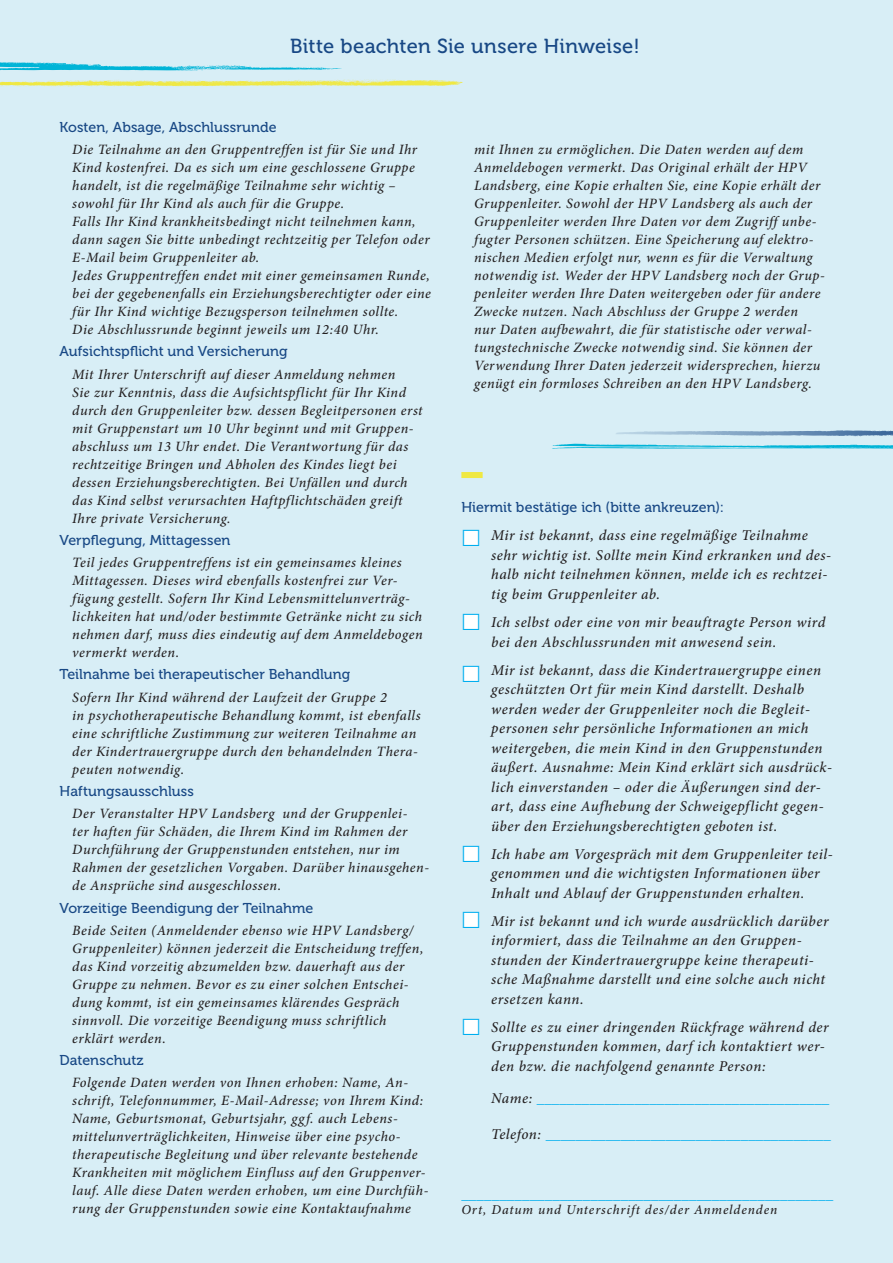
<style>
.page{position:relative;width:893px;height:1263px;background:#d8eef6}
.page>*{position:absolute;margin:0;border:0;box-sizing:border-box;transform-origin:0 0}
.Überschrift_20{font:20.25px "Museo 500";letter-spacing:.01em;color:#184885}
.Antworten__Infos_Kur{font:italic 500 15px/19.5px "Minion Pro";letter-spacing:.035em;color:#231f20}
.Antworten__Infos_Kur-2{font:italic 500 15px "Minion Pro";letter-spacing:.03em;color:#00aeef}
.Zeilentext_Kursiv_9{font:italic 500 15px "Minion Pro";color:#00aeef}
.Hinweis-Text{font:italic 500 14.25px/18px "Minion Pro";letter-spacing:.035em;color:#231f20}
.Hinweis-Überschrift{font:14.25px "Museo 500";letter-spacing:.005em;color:#184885}
.Aussage_Museo_9_5{font:14.25px "Museo 500";letter-spacing:.005em;color:#184885}
.Zeilentext_Kursiv_9-2{font:italic 500 13.5px "Minion Pro";letter-spacing:.065em;color:#231f20}
.s1{color:#231f20}
</style>
<div class="page">
<svg style="left:0;top:62px;width:341px;height:9px"></svg>
<svg style="left:0;top:79px;width:463px;height:8px"></svg>
<svg style="left:616px;top:430px;width:277px;height:7px"></svg>
<svg style="left:552px;top:444px;width:341px;height:5px"></svg>
<div style="left:461px;top:472px;width:22px;height:6px;background:#efe843"></div>
<p class="Überschrift_20" style="left:290px;top:35px;width:351px">Bitte beachten Sie unsere Hinweise!</p>
<p class="Hinweis-Überschrift" style="left:60px;top:119px;width:219px">Kosten, Absage, Abschlussrunde</p>
<p class="Hinweis-Text" style="left:72px;top:141px;width:360px">Die Teilnahme an den Gruppentreffen ist für Sie und Ihr Kind kostenfrei. Da es sich um eine geschlossene Gruppe handelt, ist die regelmäßige Teilnahme sehr wichtig – sowohl für Ihr Kind als auch für die Gruppe.<br>Falls Ihr Kind krankheitsbedingt nicht teilnehmen kann, dann sagen Sie bitte unbedingt rechtzeitig per Telefon oder E-Mail beim Gruppenleiter ab.<br>Jedes Gruppentreffen endet mit einer gemeinsamen Runde, bei der gegebenenfalls ein Erziehungsberechtigter oder eine für Ihr Kind wichtige Bezugsperson teilnehmen sollte.<br>Die Abschlussrunde beginnt jeweils um 12:40 Uhr.</p>
<p class="Aussage_Museo_9_5" style="left:60px;top:344px;width:230px">Aufsichtspflicht und Versicherung</p>
<p class="Hinweis-Text" style="left:72px;top:365px;width:352px">Mit Ihrer Unterschrift auf dieser Anmeldung nehmen<br>Sie zur Kenntnis, dass die Aufsichtspflicht für Ihr Kind durch den Gruppenleiter bzw. dessen Begleitpersonen erst mit Gruppenstart um 10 Uhr beginnt und mit Gruppen&shy;abschluss um 13 Uhr endet. Die Verantwortung für das rechtzeitige Bringen und Abholen des Kindes liegt bei dessen Erziehungsberechtigten. Bei Unfällen und durch das Kind selbst verursachten Haftpflichtschäden greift Ihre private Versicherung.</p>
<p class="Hinweis-Überschrift" style="left:60px;top:532px;width:172px">Verpflegung, Mittagessen</p>
<p class="Hinweis-Text" style="left:72px;top:554px;width:352px">Teil jedes Gruppentreffens ist ein gemeinsames kleines Mittagessen. Dieses wird ebenfalls kostenfrei zur Ver&shy;fügung gestellt. Sofern Ihr Kind Lebensmittelunverträg&shy;lichkeiten hat und/oder bestimmte Getränke nicht zu sich nehmen darf, muss dies eindeutig auf dem Anmeldebogen vermerkt werden.</p>
<p class="Hinweis-Überschrift" style="left:60px;top:667px;width:292px">Teilnahme bei therapeutischer Behandlung</p>
<p class="Hinweis-Text" style="left:72px;top:688px;width:350px">Sofern Ihr Kind während der Laufzeit der Gruppe 2<br>in psychotherapeutische Behandlung kommt, ist ebenfalls eine schriftliche Zustimmung zur weiteren Teilnahme an der Kindertrauergruppe durch den behandelnden Thera&shy;peuten notwendig.</p>
<p class="Hinweis-Überschrift" style="left:60px;top:783px;width:136px">Haftungsausschluss</p>
<p class="Hinweis-Text" style="left:72px;top:805px;width:358px">Der Veranstalter HPV Landsberg und der Gruppenlei-<br>ter haften für Schäden, die Ihrem Kind im Rahmen der Durchführung der Gruppenstunden entstehen, nur im Rahmen der gesetzlichen Vorgaben. Darüber hinausgehen&shy;de Ansprüche sind ausgeschlossen.</p>
<p class="Hinweis-Überschrift" style="left:60px;top:900px;width:255px">Vorzeitige Beendigung der Teilnahme</p>
<p class="Hinweis-Text" style="left:72px;top:921px;width:353px">Beide Seiten (Anmeldender ebenso wie HPV Landsberg/ Gruppenleiter) können jederzeit die Entscheidung treffen, das Kind vorzeitig abzumelden bzw. dauerhaft aus der Gruppe zu nehmen. Bevor es zu einer solchen Entschei&shy;dung kommt, ist ein gemeinsames klärendes Gespräch sinnvoll. Die vorzeitige Beendigung muss schriftlich erklärt werden.</p>
<p class="Hinweis-Überschrift" style="left:60px;top:1052px;width:86px">Datenschutz</p>
<p class="Hinweis-Text" style="left:72px;top:1074px;width:358px">Folgende Daten werden von Ihnen erhoben: Name, An&shy;schrift, Telefonnummer, E-Mail-Adresse; von Ihrem Kind:<br>Name, Geburtsmonat, Geburtsjahr, ggf. auch Lebens&shy;mittelunverträglichkeiten, Hinweise über eine psycho&shy;therapeutische Begleitung und über relevante bestehende Krankheiten mit möglichem Einfluss auf den Gruppenver&shy;lauf. Alle diese Daten werden erhoben, um eine Durchfüh&shy;rung der Gruppenstunden sowie eine Kontaktaufnahme</p>
<p class="Hinweis-Text" style="left:474px;top:140px;width:352px">mit Ihnen zu ermöglichen. Die Daten werden auf dem Anmeldebogen vermerkt. Das Original erhält der HPV Landsberg, eine Kopie erhalten Sie, eine Kopie erhält der Gruppenleiter. Sowohl der HPV Landsberg als auch der Gruppenleiter werden Ihre Daten vor dem Zugriff unbe&shy;fugter Personen schützen. Eine Speicherung auf elektro&shy;nischen Medien erfolgt nur, wenn es für die Verwaltung notwendig ist. Weder der HPV Landsberg noch der Grup&shy;penleiter werden Ihre Daten weitergeben oder für andere Zwecke nutzen. Nach Abschluss der Gruppe 2 werden<br>nur Daten aufbewahrt, die für statistische oder verwal&shy;tungstechnische Zwecke notwendig sind. Sie können der Verwendung Ihrer Daten jederzeit widersprechen, hierzu genügt ein formloses Schreiben an den HPV Landsberg.</p>
<p class="Aussage_Museo_9_5" style="left:461px;top:500px;width:264px">Hiermit bestätige ich (bitte ankreuzen):</p>
<p class="Antworten__Infos_Kur" style="left:491px;top:526px;width:342px">Mir ist bekannt, dass eine regelmäßige Teilnahme sehr wichtig ist. Sollte mein Kind erkranken und des&shy;halb nicht teilnehmen können, melde ich es rechtzei&shy;tig beim Gruppenleiter ab.</p>
<p class="Antworten__Infos_Kur" style="left:491px;top:612px;width:336px">Ich selbst oder eine von mir beauftragte Person wird bei den Abschlussrunden mit anwesend sein.</p>
<p class="Antworten__Infos_Kur" style="left:491px;top:660px;width:343px">Mir ist bekannt, dass die Kindertrauergruppe einen geschützten Ort für mein Kind darstellt. Deshalb werden weder der Gruppenleiter noch die Begleit&shy;personen sehr persönliche Informationen an mich weitergeben, die mein Kind in den Gruppenstunden äußert. Ausnahme: Mein Kind erklärt sich ausdrück&shy;lich einverstanden – oder die Äußerungen sind der&shy;art, dass eine Aufhebung der Schweigepflicht gegen&shy;über den Erziehungsberechtigten geboten ist.</p>
<p class="Antworten__Infos_Kur" style="left:491px;top:844px;width:343px">Ich habe am Vorgespräch mit dem Gruppenleiter teil&shy;genommen und die wichtigsten Informationen über<br>Inhalt und Ablauf der Gruppenstunden erhalten.</p>
<p class="Antworten__Infos_Kur" style="left:491px;top:911px;width:339px">Mir ist bekannt und ich wurde ausdrücklich darüber informiert, dass die Teilnahme an den Gruppen&shy;stunden der Kindertrauergruppe keine therapeuti&shy;sche Maßnahme darstellt und eine solche auch nicht ersetzen kann.</p>
<p class="Antworten__Infos_Kur" style="left:491px;top:1017px;width:339px">Sollte es zu einer dringenden Rückfrage während der<br>Gruppenstunden kommen, darf ich kontaktiert wer&shy;den bzw. die nachfolgend genannte Person:</p>
<p class="Antworten__Infos_Kur-2" style="left:491px;top:1088px;width:340px"><span class="s1">Name:</span> _______________________________________</p>
<p class="Antworten__Infos_Kur-2" style="left:491px;top:1124px;width:341px"><span class="s1">Telefon:</span> ______________________________________</p>
<p class="Zeilentext_Kursiv_9" style="left:461px;top:1184px;width:373px">_________________________________________________</p>
<p class="Zeilentext_Kursiv_9-2" style="left:461px;top:1200px;width:317px">Ort, Datum und Unterschrift des/der Anmeldenden</p>
</div>
